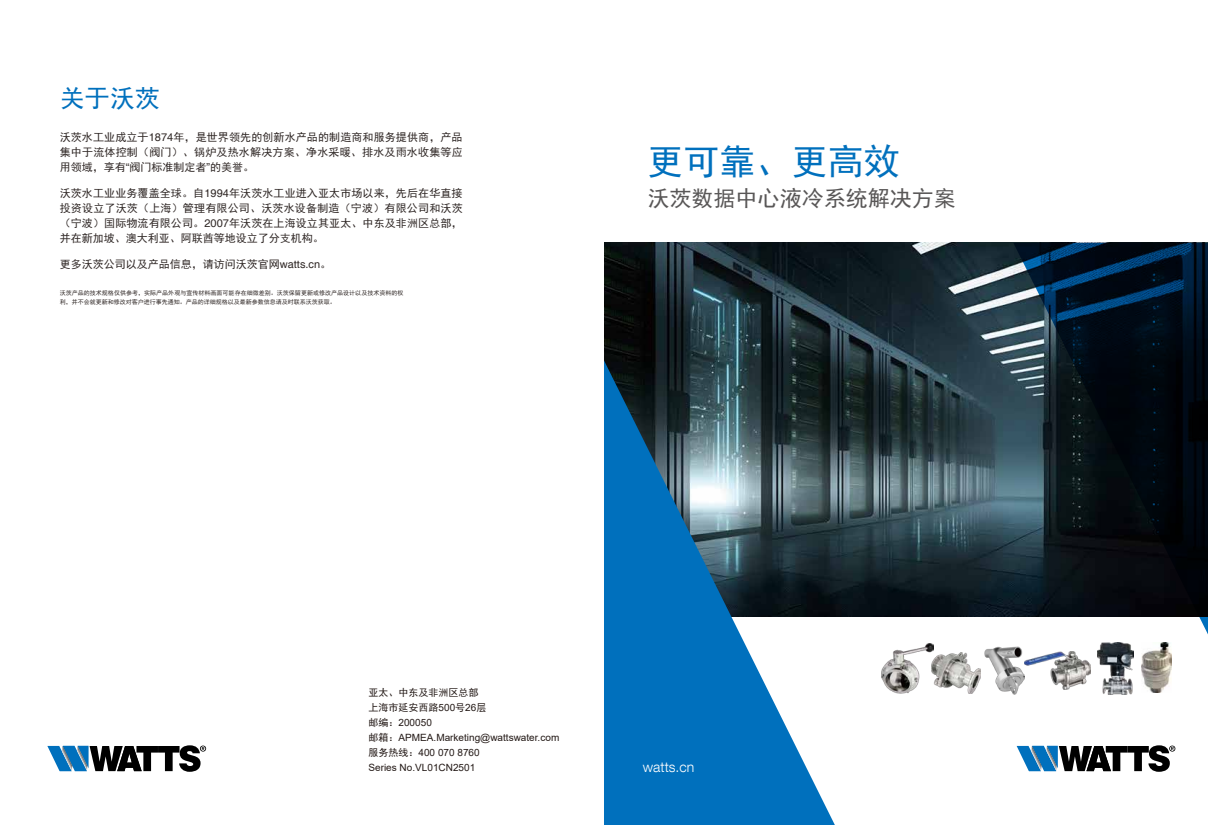
<style>
.page{position:relative;width:1208px;height:825px;background:#fff}
.page>*{position:absolute;margin:0;border:0;box-sizing:border-box;transform-origin:0 0}
.t1{font:36px "Sim Hei";color:#0070bd}
.t2{font:25px "Sim Hei";color:#0070bd}
.t3{font:22px "Sim Hei";color:#595757}
.t4{font:300 14px "Helvetica Neue LT Com";color:#fff}
.t5{font:11px/15px "Sim Hei";letter-spacing:.01em;color:#2f2725;text-align:justify}
.t6{font:10px/15px "Arial";color:#221815}
.t7{font:10px/15px "Sim Hei";color:#221815}
.t8{font:6px/9px "Sim Hei";letter-spacing:.005em;color:#2f2725}
.s1{font-family:"Helvetica"}
.s2{font-family:"Arial"}
.s3{font-family:"Sim Hei"}
</style>
<div class="page">
<img style="left:604px;top:243px;width:409px;height:374px">
<svg style="left:1016px;top:745px;width:159px;height:27px"></svg>
<svg style="left:1013px;top:243px;width:195px;height:392px;background:#18252f"></svg>
<svg style="left:604px;top:360px;width:231px;height:465px;background:#32729a"></svg>
<img style="left:1141px;top:643px;width:30px;height:49px">
<img style="left:1097px;top:643px;width:36px;height:51px">
<svg style="left:47px;top:745px;width:159px;height:27px"></svg>
<img style="left:881px;top:644px;width:52px;height:49px">
<img style="left:931px;top:653px;width:49px;height:40px">
<img style="left:1024px;top:652px;width:67px;height:37px">
<img style="left:984px;top:646px;width:40px;height:48px">
<h2 class="t2" style="left:60px;top:86px;width:101px">关于沃茨</h2>
<p class="t5" style="left:60px;top:130px;width:404px">沃茨水工业成立于<span class="s1">1874</span>年，是世界领先的创新水产品的制造商和服务提供商，产品集中于流体控制（阀门）、锅炉及热水解决方案、净水采暖、排水及雨水收集等应用领域，享有<span class="s1">“</span>阀门标准制定者<span class="s1">”</span>的美誉。</p>
<p class="t5" style="left:60px;top:186px;width:404px">沃茨水工业业务覆盖全球。自<span class="s1">1994</span>年沃茨水工业进入亚太市场以来，先后在华直接投资设立了沃茨（上海）管理有限公司、沃茨水设备制造（宁波）有限公司和沃茨（宁波）国际物流有限公司。<span class="s1">2007</span>年沃茨在上海设立其亚太、中东及非洲区总部，并在新加坡、澳大利亚、阿联酋等地设立了分支机构。</p>
<p class="t5" style="left:60px;top:257px;width:273px">更多沃茨公司以及产品信息，请访问沃茨官网<span class="s1">watts.cn</span>。</p>
<p class="t8" style="left:60px;top:289px;width:345px">沃茨产品的技术规格仅供参考，实际产品外观与宣传材料画面可能存在细微差别。沃茨保留更新或修改产品设计以及技术资料的权利，并不会就更新和修改对客户进行事先通知。产品的详细规格以及最新参数信息请及时联系沃茨获取。</p>
<h1 class="t1" style="left:647px;top:143px;width:253px">更可靠、更高效</h1>
<h3 class="t3" style="left:647px;top:187px;width:309px">沃茨数据中心液冷系统解决方案</h3>
<p class="t7" style="left:368px;top:685px;width:119px">亚太、中东及非洲区总部上海市延安西路<span class="s2">500</span>号<span class="s2">26</span>层</p>
<p class="t6" style="left:368px;top:715px;width:192px"><span class="s3">邮编：</span>200050<br><span class="s3">邮箱：</span>APMEA.Marketing@wattswater.com<span class="s3">服务热线：</span>400 070 8760<br>Series No.VL01CN2501</p>
<p class="t4" style="left:643px;top:758px;width:53px">watts.cn</p>
</div>
